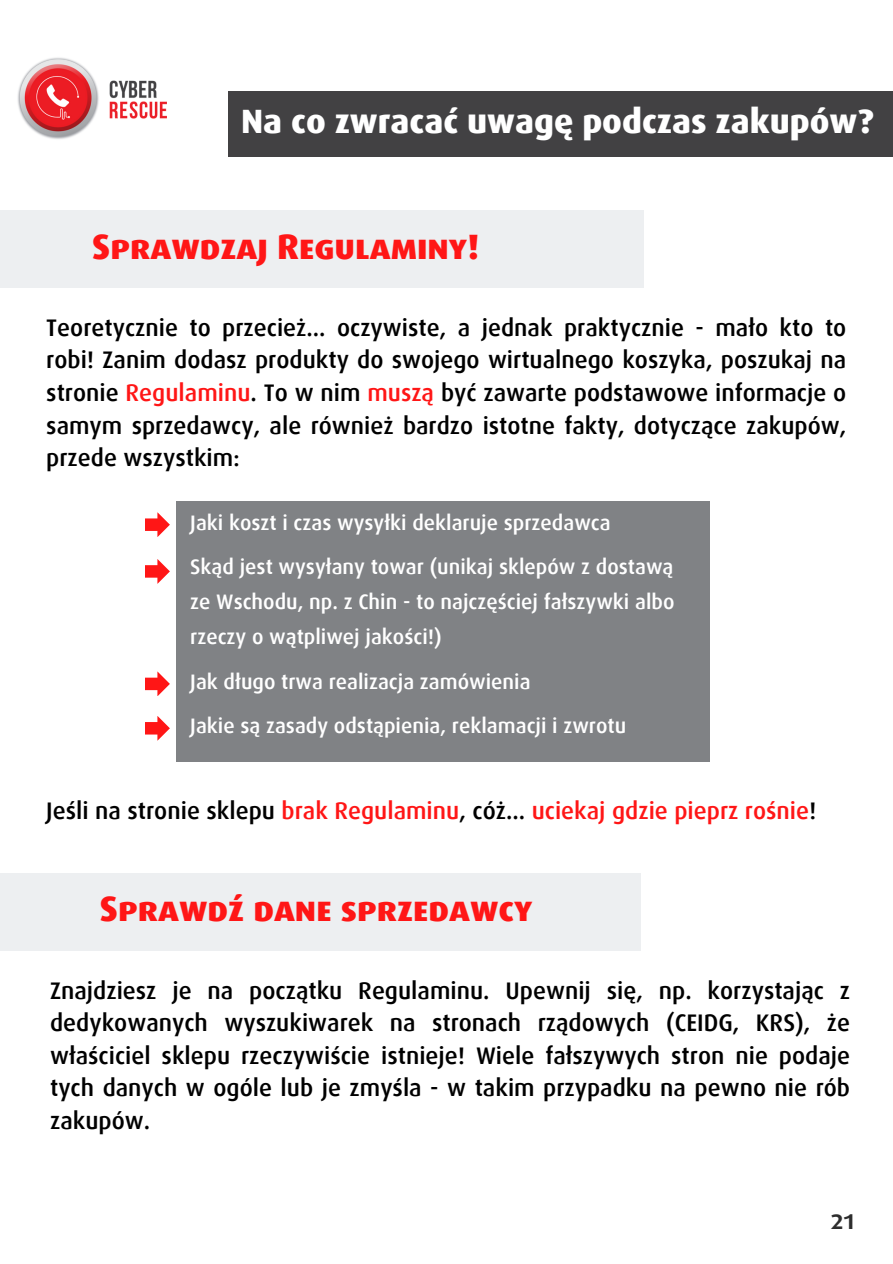
<style>
.page{position:relative;width:893px;height:1264px;background:#fff}
.page>*{position:absolute;margin:0;border:0;box-sizing:border-box;transform-origin:0 0}
.t1{font:800 35.25px "Dax Sc Offc Pro";color:#ff1616}
.t2{font:800 33.75px "Dax Offc Pro";color:#fff}
.t3{font:500 27px "Dax Sc Offc Pro";color:#2e2e2e}
.t4{font:500 24px/32.5px "Dax Offc Pro";color:#000;text-align:justify}
.t5{font:500 24px "Dax Offc Pro";color:#ff1616}
.t6{font:500 21px/34.8px "Dax Offc Pro";color:#fff;text-align:justify}
.s1{color:#ff1616}
.s2{color:#000}
</style>
<div class="page">
<img style="left:17px;top:57px;width:149px;height:82px">
<div style="left:228px;top:91px;width:664px;height:65px;background:#424143"></div>
<div style="left:0;top:210px;width:643px;height:77px;background:#edeff1"></div>
<svg style="left:145px;top:512px;width:25px;height:25px"></svg>
<div style="left:176px;top:501px;width:533px;height:260px;background:#808285"></div>
<svg style="left:145px;top:559px;width:25px;height:25px"></svg>
<svg style="left:145px;top:671px;width:25px;height:25px"></svg>
<svg style="left:145px;top:716px;width:25px;height:24px"></svg>
<div style="left:0;top:873px;width:640px;height:77px;background:#edeff1"></div>
<p class="t2" style="left:241px;top:106px;width:634px">Na co zwracać uwagę podczas zakupów?</p>
<p class="t1" style="left:92px;top:231px;width:389px">Sprawdzaj Regulaminy!</p>
<p class="t4" style="left:46px;top:312px;width:801px">Teoretycznie to przecież... oczywiste, a jednak praktycznie - mało kto to robi! Zanim dodasz produkty do swojego wirtualnego koszyka, poszukaj na stronie <span class="s1">Regulaminu</span>. To w nim <span class="s1">muszą</span> być zawarte podstawowe informacje o samym sprzedawcy, ale również bardzo istotne fakty, dotyczące zakupów, przede wszystkim:</p>
<p class="t6" style="left:190px;top:507px;width:422px">Jaki koszt i czas wysyłki deklaruje sprzedawca</p>
<p class="t6" style="left:190px;top:551px;width:485px">Skąd jest wysyłany towar (unikaj sklepów z dostawą ze Wschodu, np. z Chin - to najczęściej fałszywki albo rzeczy o wątpliwej jakości!)</p>
<p class="t6" style="left:190px;top:665px;width:342px">Jak długo trwa realizacja zamówienia</p>
<p class="t6" style="left:190px;top:709px;width:437px">Jakie są zasady odstąpienia, reklamacji i zwrotu</p>
<p class="t5" style="left:46px;top:800px;width:771px"><span class="s2">Jeśli na stronie sklepu</span> brak Regulaminu<span class="s2">, cóż...</span> uciekaj gdzie pieprz rośnie<span class="s2">!</span></p>
<p class="t1" style="left:100px;top:893px;width:434px">Sprawdź dane sprzedawcy</p>
<p class="t4" style="left:50px;top:975px;width:801px">Znajdziesz je na początku Regulaminu. Upewnij się, np. korzystając z dedykowanych wyszukiwarek na stronach rządowych (CEIDG, KRS), że właściciel sklepu rzeczywiście istnieje! Wiele fałszywych stron nie podaje tych danych w ogóle lub je zmyśla - w takim przypadku na pewno nie rób zakupów.</p>
<p class="t3" style="left:830px;top:1207px;width:26px">21</p>
</div>
